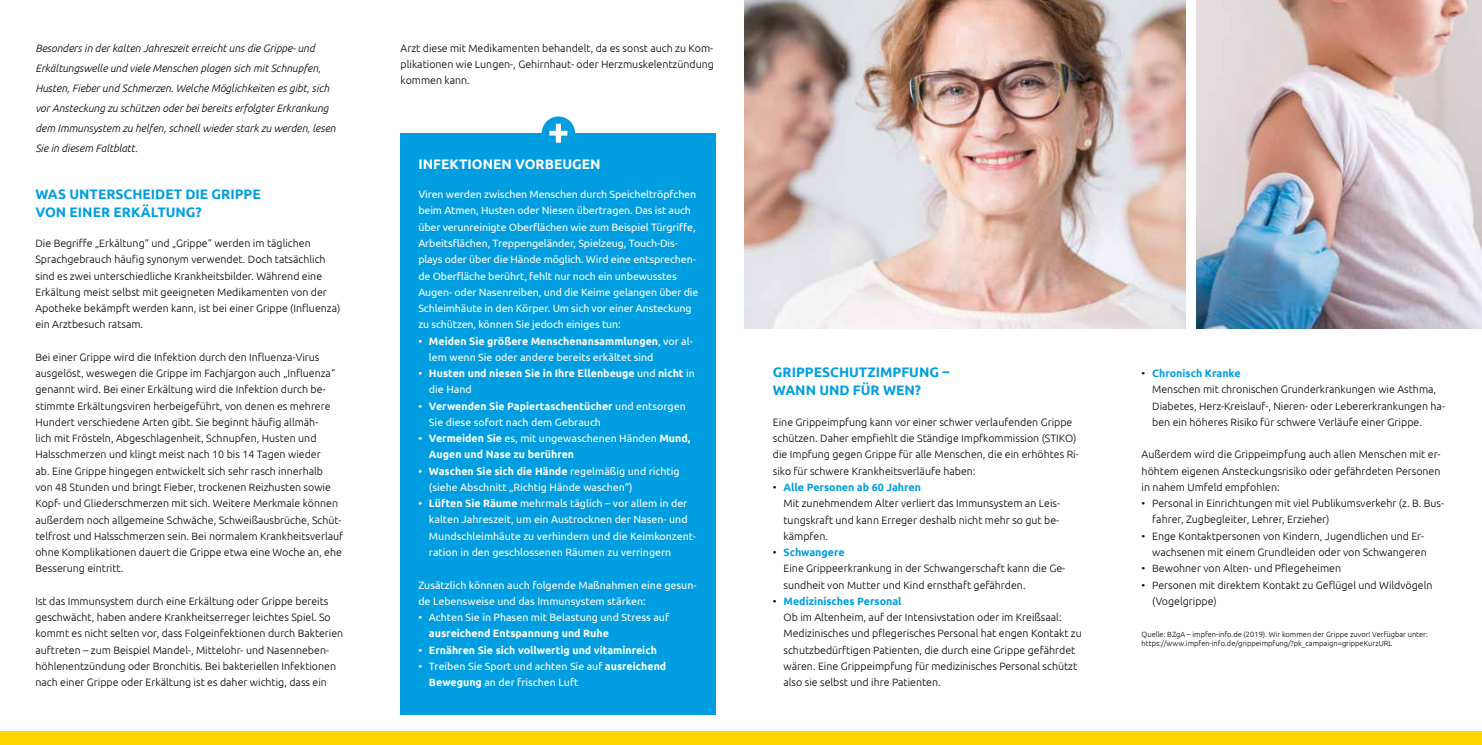
<style>
.page{position:relative;width:1482px;height:745px;background:#fff}
.page>*{position:absolute;margin:0;border:0;box-sizing:border-box;transform-origin:0 0}
.t1{font:700 13.75px/17.5px "Ubuntu";color:#009ee0}
.t2{font:700 13.75px "Ubuntu";color:#fff}
.t3{font:300 10.62px/16.2px "Ubuntu";color:#000}
.t4{font:10.62px/16.2px "Ubuntu";letter-spacing:-.01em;color:#fff}
.t5{font:italic 300 10.62px/20px "Ubuntu";color:#000}
.t6{font:700 10.62px/16.2px "Ubuntu";color:#fff}
.t7{font:300 7.5px/9px "Ubuntu";color:#000}
.s1{font-weight:700}
.s2{font-weight:400}
.s3{font-weight:700;color:#009ee0}
</style>
<div class="page">
<div style="left:0;top:730px;width:1481px;height:14px;background:#ffd500"></div>
<div style="left:400px;top:133px;width:316px;height:581px;background:#009ee0"></div>
<div style="left:541px;top:116px;width:34px;height:34px;background:#009ee0;border-radius:50%"></div>
<svg style="left:549px;top:124px;width:18px;height:19px"></svg>
<img style="left:1196px;top:0;width:285px;height:328px">
<img style="left:744px;top:0;width:440px;height:328px">
<p class="t5" style="left:35px;top:38px;width:302px">Besonders in der kalten Jahreszeit erreicht uns die Grippe- und Erkältungswelle und viele Menschen plagen sich mit Schnupfen, Husten, Fieber und Schmerzen. Welche Möglichkeiten es gibt, sich vor Ansteckung zu schützen oder bei bereits erfolgter Erkrankung dem Immunsystem zu helfen, schnell wieder stark zu werden, lesen Sie in diesem Faltblatt.</p>
<p class="t1" style="left:35px;top:185px;width:227px">WAS UNTERSCHEIDET DIE GRIPPE<br>VON EINER ERKÄLTUNG?</p>
<p class="t3" style="left:35px;top:235px;width:306px">Die Begriffe „Erkältung“ und „Grippe“ werden im täglichen Sprachgebrauch häufig synonym verwendet. Doch tatsächlich sind es zwei unterschiedliche Krankheitsbilder. Während eine Erkältung meist selbst mit geeigneten Medikamenten von der Apotheke bekämpft werden kann, ist bei einer Grippe (Influenza) ein Arztbesuch ratsam.</p>
<p class="t3" style="left:35px;top:348px;width:309px">Bei einer Grippe wird die Infektion durch den Influenza-Virus ausgelöst, weswegen die Grippe im Fachjargon auch „Influenza“ genannt wird. Bei einer Erkältung wird die Infektion durch be&shy;stimmte Erkältungsviren herbeigeführt, von denen es mehrere Hundert verschiedene Arten gibt. Sie beginnt häufig allmäh-<br>lich mit Frösteln, Abgeschlagenheit, Schnupfen, Husten und Halsschmerzen und klingt meist nach 10 bis 14 Tagen wieder<br>ab. Eine Grippe hingegen entwickelt sich sehr rasch innerhalb<br>von 48 Stunden und bringt Fieber, trockenen Reizhusten sowie Kopf- und Gliederschmerzen mit sich. Weitere Merkmale können außerdem noch allgemeine Schwäche, Schweißausbrüche, Schüt&shy;telfrost und Halsschmerzen sein. Bei normalem Krankheitsverlauf ohne Komplikationen dauert die Grippe etwa eine Woche an, ehe Besserung eintritt.</p>
<p class="t3" style="left:35px;top:592px;width:309px">Ist das Immunsystem durch eine Erkältung oder Grippe bereits geschwächt, haben andere Krankheitserreger leichtes Spiel. So kommt es nicht selten vor, dass Folgeinfektionen durch Bakterien auftreten – zum Beispiel Mandel-, Mittelohr- und Nasenneben&shy;höhlenentzündung oder Bronchitis. Bei bakteriellen Infektionen nach einer Grippe oder Erkältung ist es daher wichtig, dass ein</p>
<p class="t3" style="left:400px;top:40px;width:315px;text-align:justify">Arzt diese mit Medikamenten behandelt, da es sonst auch zu Kom&shy;plikationen wie Lungen-, Gehirnhaut- oder Herzmuskelentzündung kommen kann.</p>
<p class="t2" style="left:418px;top:156px;width:184px">INFEKTIONEN VORBEUGEN</p>
<p class="t4" style="left:418px;top:186px;width:281px">Viren werden zwischen Menschen durch Speicheltröpfchen beim Atmen, Husten oder Niesen übertragen. Das ist auch über verunreinigte Oberflächen wie zum Beispiel Türgriffe, Arbeitsflächen, Treppengeländer, Spielzeug, Touch-Dis&shy;plays oder über die Hände möglich. Wird eine entsprechen&shy;de Oberfläche berührt, fehlt nur noch ein unbewusstes Augen- oder Nasenreiben, und die Keime gelangen über die Schleimhäute in den Körper. Um sich vor einer Ansteckung zu schützen, können Sie jedoch einiges tun:</p>
<p class="t4" style="left:429px;top:332px;width:265px;text-indent:-11px">• <span class="s1">Meiden Sie größere Menschenansammlungen</span>, vor al&shy;lem wenn Sie oder andere bereits erkältet sind</p>
<p class="t6" style="left:429px;top:365px;width:267px;text-indent:-11px"><span class="s2">•</span> Husten und niesen Sie in Ihre Ellenbeuge <span class="s2">und</span> nicht <span class="s2">in die Hand</span></p>
<p class="t4" style="left:429px;top:397px;width:258px;text-indent:-11px">• <span class="s1">Verwenden Sie Papiertaschentücher</span> und entsorgen<br>Sie diese sofort nach dem Gebrauch</p>
<p class="t6" style="left:429px;top:430px;width:263px;text-indent:-11px"><span class="s2">•</span> Vermeiden Sie <span class="s2">es, mit ungewaschenen Händen</span> Mund,<br>Augen und Nase zu berühren</p>
<p class="t4" style="left:429px;top:462px;width:252px;text-indent:-11px">• <span class="s1">Waschen Sie sich die Hände</span> regelmäßig und richtig (siehe Abschnitt „Richtig Hände waschen“)</p>
<p class="t4" style="left:429px;top:494px;width:268px;text-indent:-11px">• <span class="s1">Lüften Sie Räume</span> mehrmals täglich – vor allem in der kalten Jahreszeit, um ein Austrocknen der Nasen- und Mundschleimhäute zu verhindern und die Keimkonzent&shy;ration in den geschlossenen Räumen zu verringern</p>
<p class="t4" style="left:418px;top:576px;width:280px">Zusätzlich können auch folgende Maßnahmen eine gesun&shy;de Lebensweise und das Immunsystem stärken:</p>
<p class="t4" style="left:418px;top:608px;width:252px">• Achten Sie in Phasen mit Belastung und Stress auf</p>
<p class="t6" style="left:429px;top:625px;width:181px">ausreichend Entspannung und Ruhe</p>
<p class="t6" style="left:418px;top:641px;width:240px"><span class="s2">•</span> Ernähren Sie sich vollwertig und vitaminreich</p>
<p class="t4" style="left:429px;top:657px;width:239px;text-indent:-11px">• Treiben Sie Sport und achten Sie auf <span class="s1">ausreichend<br>Bewegung</span> an der frischen Luft</p>
<p class="t1" style="left:772px;top:363px;width:178px">GRIPPESCHUTZIMPFUNG –<br>WANN UND FÜR WEN?</p>
<p class="t3" style="left:772px;top:413px;width:307px">Eine Grippeimpfung kann vor einer schwer verlaufenden Grippe schützen. Daher empfiehlt die Ständige Impfkommission (STIKO) die Impfung gegen Grippe für alle Menschen, die ein erhöhtes Ri&shy;siko für schwere Krankheitsverläufe haben:</p>
<p class="t3" style="left:783px;top:478px;width:278px;text-indent:-11px">• <span class="s3">Alle Personen ab 60 Jahren<br></span>Mit zunehmendem Alter verliert das Immunsystem an Leis&shy;tungskraft und kann Erreger deshalb nicht mehr so gut be&shy;kämpfen.</p>
<p class="t3" style="left:783px;top:543px;width:283px;text-indent:-11px">• <span class="s3">Schwangere<br></span>Eine Grippeerkrankung in der Schwangerschaft kann die Ge&shy;sundheit von Mutter und Kind ernsthaft gefährden.</p>
<p class="t3" style="left:783px;top:592px;width:300px;text-indent:-11px">• <span class="s3">Medizinisches Personal<br></span>Ob im Altenheim, auf der Intensivstation oder im Kreißsaal:<br>Medizinisches und pflegerisches Personal hat engen Kontakt zu schutzbedürftigen Patienten, die durch eine Grippe gefährdet wären. Eine Grippeimpfung für medizinisches Personal schützt also sie selbst und ihre Patienten.</p>
<p class="t3" style="left:1152px;top:364px;width:294px;text-indent:-11px">• <span class="s3">Chronisch Kranke<br></span>Menschen mit chronischen Grunderkrankungen wie Asthma, Diabetes, Herz-Kreislauf-, Nieren- oder Lebererkrankungen ha&shy;ben ein höheres Risiko für schwere Verläufe einer Grippe.</p>
<p class="t3" style="left:1141px;top:446px;width:300px;text-align:justify">Außerdem wird die Grippeimpfung auch allen Menschen mit er&shy;höhtem eigenen Ansteckungsrisiko oder gefährdeten Personen in nahem Umfeld empfohlen:</p>
<p class="t3" style="left:1152px;top:494px;width:293px;text-indent:-11px">• Personal in Einrichtungen mit viel Publikumsverkehr (z. B. Bus&shy;fahrer, Zugbegleiter, Lehrer, Erzieher)</p>
<p class="t3" style="left:1141px;top:527px;width:286px;text-align:right">• Enge Kontaktpersonen von Kindern, Jugendlichen und Er&shy;wachsenen mit einem Grundleiden oder von Schwangeren</p>
<p class="t3" style="left:1141px;top:559px;width:201px">• Bewohner von Alten- und Pflegeheimen</p>
<p class="t3" style="left:1152px;top:576px;width:282px;text-indent:-11px">• Personen mit direktem Kontakt zu Geflügel und Wildvögeln (Vogelgrippe)</p>
<p class="t7" style="left:1141px;top:629px;width:288px">Quelle: BZgA – impfen-info.de (2019). Wir kommen der Grippe zuvor! Verfügbar unter: https://www.impfen-info.de/grippeimpfung/?pk_campaign=grippeKurzURL</p>
</div>
